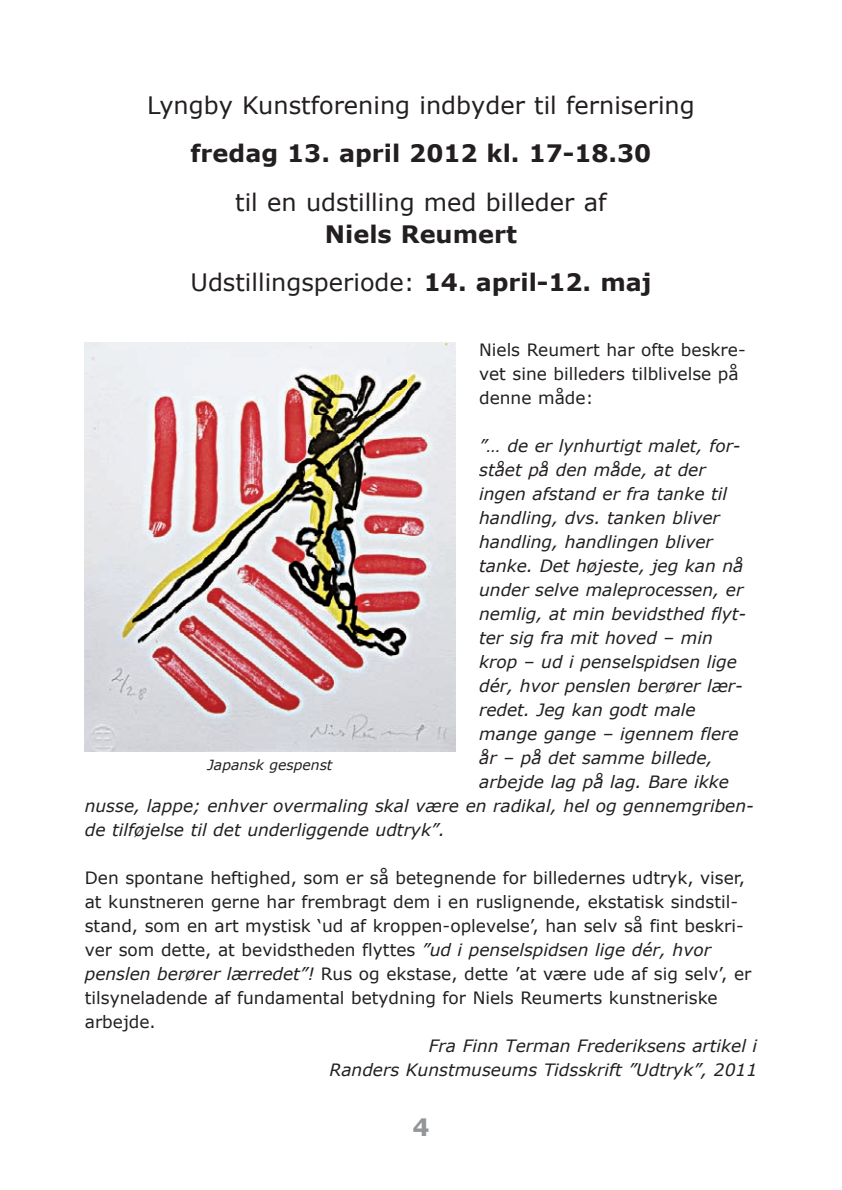
<style>
.page{position:relative;width:842px;height:1190px;background:#fff}
.page>*{position:absolute;margin:0;border:0;box-sizing:border-box;transform-origin:0 0}
.t1{font:700 24px/48px "Verdana";color:#231f20;text-align:center}
.t2{font:24px "Verdana";color:#231f20}
.t3{font:700 24px "Verdana";color:#939598}
.t4{font:italic 17px/24px "Verdana";color:#231f20;text-align:right}
.t5{font:17px/24px "Verdana";color:#231f20}
.t6{font:italic 14px "Verdana";color:#231f20}
.s1{font-weight:400}
.s2{font-style:italic}
</style>
<div class="page">
<img style="left:84px;top:342px;width:372px;height:410px">
<h1 class="t2" style="left:147px;top:90px;width:548px">Lyngby Kunstforening indbyder til fernisering</h1>
<h1 class="t1" style="left:190px;top:129px;width:462px">fredag 13. april 2012 kl. 17-18.30</h1>
<h1 class="t2" style="left:235px;top:186px;width:373px">til en udstilling med billeder af</h1>
<h1 class="t1" style="left:190px;top:209px;width:462px">Niels Reumert<br><span class="s1">Udstillingsperiode:</span> 14. april-12. maj</h1>
<p class="t5" style="left:479px;top:337px;width:268px">Niels Reumert har ofte beskre&shy;vet sine billeders tilblivelse på denne måde:</p>
<p class="t4" style="left:479px;top:433px;width:263px">”… de er lynhurtigt malet, for-</p>
<p class="t4" style="left:479px;top:457px;width:228px">stået på den måde, at der</p>
<p class="t4" style="left:479px;top:481px;width:249px">ingen afstand er fra tanke til</p>
<p class="t4" style="left:479px;top:505px;width:242px">handling, dvs. tanken bliver</p>
<p class="t4" style="left:479px;top:529px;width:235px">handling, handlingen bliver</p>
<p class="t4" style="left:479px;top:553px;width:266px">tanke. Det højeste, jeg kan nå</p>
<p class="t4" style="left:479px;top:577px;width:265px">under selve maleprocessen, er</p>
<p class="t4" style="left:479px;top:601px;width:268px">nemlig, at min bevidsthed flyt-</p>
<p class="t4" style="left:479px;top:625px;width:235px">ter sig fra mit hoved – min</p>
<p class="t4" style="left:479px;top:649px;width:259px">krop – ud i penselspidsen lige</p>
<p class="t4" style="left:479px;top:673px;width:265px">dér, hvor penslen berører lær-</p>
<p class="t4" style="left:479px;top:697px;width:218px">redet. Jeg kan godt male</p>
<p class="t4" style="left:479px;top:721px;width:261px">mange gange – igennem flere</p>
<p class="t4" style="left:479px;top:745px;width:235px">år – på det samme billede,</p>
<p class="t4" style="left:479px;top:769px;width:251px">arbejde lag på lag. Bare ikke</p>
<p class="t4" style="left:85px;top:793px;width:670px">nusse, lappe; enhver overmaling skal være en radikal, hel og gennemgriben-</p>
<p class="t4" style="left:85px;top:817px;width:361px">de tilføjelse til det underliggende udtryk”.</p>
<p class="t5" style="left:85px;top:865px;width:668px">Den spontane heftighed, som er så betegnende for billedernes udtryk, viser, at kunstneren gerne har frembragt dem i en ruslignende, ekstatisk sindstil&shy;stand, som en art mystisk ‘ud af kroppen-oplevelse’, han selv så fint beskri&shy;ver som dette, at bevidstheden flyttes <span class="s2">”ud i penselspidsen lige dér, hvor penslen berører lærredet”!</span> Rus og ekstase, dette ’at være ude af sig selv’, er tilsyneladende af fundamental betydning for Niels Reumerts kunstneriske arbejde.</p>
<p class="t4" style="left:329px;top:1033px;width:429px">Fra Finn Terman Frederiksens artikel i<br>Randers Kunstmuseums Tidsskrift ”Udtryk”, 2011</p>
<p class="t6" style="left:207px;top:756px;width:126px">Japansk gespenst</p>
<h1 class="t3" style="left:412px;top:1111px;width:19px">4</h1>
</div>
